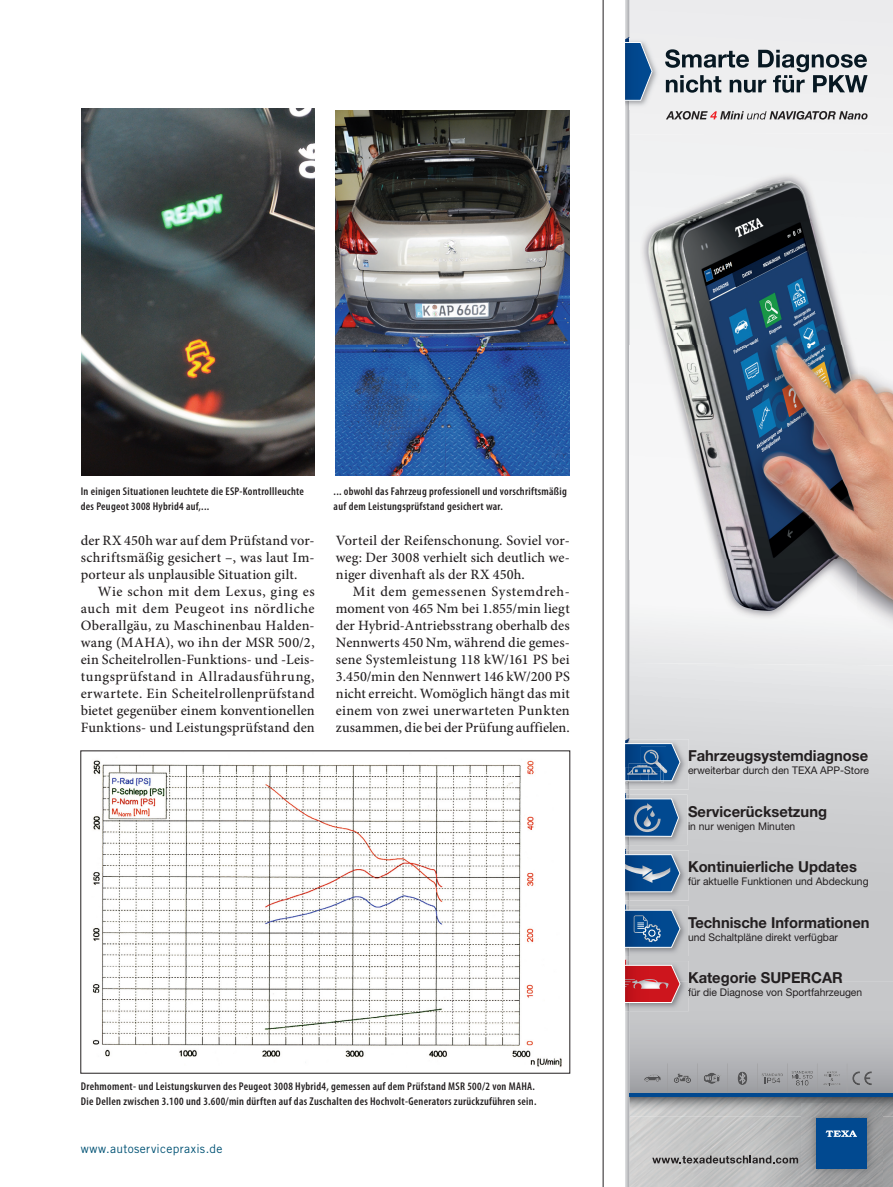
<style>
.page{position:relative;width:893px;height:1187px;background:#fff}
.page>*{position:absolute;margin:0;border:0;box-sizing:border-box;transform-origin:0 0}
.t1{font:700 15.15px "Helvetica Neue";color:#231f20}
.Grundtext_Einzug{font:500 14.25px/17px "Minion Pro";letter-spacing:.01em;color:#231f20;text-align:justify}
.Internetverweis{font:12px "Trade Gothic LT Std";letter-spacing:.03em;color:#005274}
.Bildunterschrift{font:600 condensed 11.25px/15px "Myriad Pro";letter-spacing:.025em;color:#231f20}
.t2{font:10.65px "Helvetica Neue";color:#231f20}
</style>
<div class="page">
<hr style="left:603px;top:0;width:1px;height:1186px;background:#231f20">
<img style="left:336px;top:111px;width:234px;height:365px">
<img style="left:82px;top:109px;width:233px;height:367px">
<img style="left:92px;top:760px;width:470px;height:307px">
<img style="left:625px;top:0;width:4px;height:1186px">
<img style="left:629px;top:1116px;width:264px;height:70px">
<img style="left:629px;top:981px;width:264px;height:135px">
<svg style="left:629px;top:0;width:264px;height:981px;background:#d7d8da"></svg>
<img style="left:689px;top:981px;width:153px;height:4px">
<div style="left:689px;top:987px;width:172px;height:10px;background:#c7c8ca"></div>
<hr style="left:629px;top:1093px;width:264px;height:3px;background:#014990">
<img style="left:801px;top:1103px;width:81px;height:80px">
<div style="left:816px;top:1117px;width:51px;height:51px;background:#014990"></div>
<svg style="left:826px;top:1130px;width:31px;height:6px"></svg>
<svg style="left:652px;top:1155px;width:146px;height:8px"></svg>
<img style="left:625px;top:38px;width:36px;height:71px">
<img style="left:625px;top:739px;width:64px;height:50px">
<img style="left:625px;top:850px;width:64px;height:50px">
<img style="left:625px;top:794px;width:62px;height:51px">
<img style="left:625px;top:905px;width:64px;height:50px">
<img style="left:629px;top:133px;width:264px;height:532px">
<svg style="left:665px;top:49px;width:202px;height:44px;background:#a1a7ab"></svg>
<svg style="left:666px;top:111px;width:201px;height:9px"></svg>
<img style="left:643px;top:1074px;width:18px;height:6px">
<svg style="left:674px;top:1073px;width:17px;height:9px"></svg>
<img style="left:704px;top:1072px;width:16px;height:11px">
<svg style="left:713px;top:1074px;width:8px;height:5px"></svg>
<img style="left:852px;top:1071px;width:8px;height:14px">
<img style="left:864px;top:1071px;width:8px;height:14px">
<svg style="left:761px;top:1073px;width:22px;height:10px"></svg>
<svg style="left:823px;top:1071px;width:18px;height:14px"></svg>
<svg style="left:791px;top:1070px;width:22px;height:15px"></svg>
<img style="left:727px;top:1063px;width:1px;height:30px">
<img style="left:697px;top:1063px;width:1px;height:30px">
<img style="left:667px;top:1063px;width:1px;height:30px">
<img style="left:757px;top:1063px;width:1px;height:30px">
<img style="left:787px;top:1063px;width:1px;height:30px">
<img style="left:817px;top:1063px;width:1px;height:30px">
<img style="left:847px;top:1063px;width:1px;height:30px">
<svg style="left:737px;top:1071px;width:11px;height:13px"></svg>
<svg style="left:625px;top:737px;width:55px;height:46px;background:#4d78a4"></svg>
<svg style="left:625px;top:792px;width:54px;height:44px;background:#4572a1"></svg>
<svg style="left:625px;top:848px;width:55px;height:44px;background:#4c78a4"></svg>
<svg style="left:625px;top:903px;width:55px;height:44px;background:#4170a0"></svg>
<svg style="left:625px;top:37px;width:27px;height:64px;background:#4474a4"></svg>
<img style="left:625px;top:960px;width:64px;height:51px">
<svg style="left:625px;top:959px;width:55px;height:43px;background:#c94d53"></svg>
<p class="Bildunterschrift" style="left:81px;top:483px;width:225px">In einigen Situationen leuchtete die ESP-Kontrollleuchte des Peugeot 3008 Hybrid4 auf,...</p>
<p class="Bildunterschrift" style="left:334px;top:483px;width:235px">... obwohl das Fahrzeug professionell und vorschriftsmäßig auf dem Leistungsprüfstand gesichert war.</p>
<p class="Grundtext_Einzug" style="left:81px;top:531px;width:235px">der RX 450h war auf dem Prüfstand vor&shy;schriftsmäßig gesichert –, was laut Im&shy;porteur als unplausible Situation gilt.</p>
<p class="Grundtext_Einzug" style="left:81px;top:582px;width:235px;text-indent:17px">Wie schon mit dem Lexus, ging es auch mit dem Peugeot ins nördliche Oberallgäu, zu Maschinenbau Halden&shy;wang (MAHA), wo ihn der MSR 500/2, ein Scheitelrollen-Funktions- und -Leis&shy;tungsprüfstand in Allradausführung, erwartete. Ein Scheitelrollenprüfstand bietet gegenüber einem konventionellen Funktions- und Leistungsprüfstand den</p>
<p class="Grundtext_Einzug" style="left:336px;top:531px;width:235px">Vorteil der Reifenschonung. Soviel vor&shy;weg: Der 3008 verhielt sich deutlich we&shy;niger divenhaft als der RX 450h.</p>
<p class="Grundtext_Einzug" style="left:336px;top:582px;width:235px;text-indent:17px">Mit dem gemessenen Systemdreh&shy;moment von 465 Nm bei 1.855/min liegt der Hybrid-Antriebsstrang oberhalb des Nennwerts 450 Nm, während die gemes&shy;sene Systemleistung 118 kW/161 PS bei 3.450/min den Nennwert 146 kW/200 PS nicht erreicht. Womöglich hängt das mit einem von zwei unerwarteten Punkten zusammen, die bei der Prüfung auffielen.</p>
<p class="Bildunterschrift" style="left:81px;top:1079px;width:457px">Drehmoment- und Leistungskurven des Peugeot 3008 Hybrid4, gemessen auf dem Prüfstand MSR 500/2 von MAHA.<br>Die Dellen zwischen 3.100 und 3.600/min dürften auf das Zuschalten des Hochvolt-Generators zurückzuführen sein.</p>
<p class="Internetverweis" style="left:81px;top:1141px;width:143px">www.autoservicepraxis.de</p>
<p class="t1" style="left:688px;top:746px;width:182px">Fahrzeugsystemdiagnose</p>
<p class="t2" style="left:688px;top:763px;width:182px">erweiterbar durch den TEXA APP-Store</p>
<p class="t1" style="left:688px;top:802px;width:141px">Servicerücksetzung</p>
<p class="t2" style="left:688px;top:819px;width:109px">in nur wenigen Minuten</p>
<p class="t1" style="left:688px;top:857px;width:170px">Kontinuierliche Updates</p>
<p class="t2" style="left:688px;top:874px;width:182px">für aktuelle Funktionen und Abdeckung</p>
<p class="t1" style="left:688px;top:913px;width:183px">Technische Informationen</p>
<p class="t2" style="left:688px;top:930px;width:151px">und Schaltpläne direkt verfügbar</p>
<p class="t1" style="left:688px;top:968px;width:156px">Kategorie SUPERCAR</p>
<p class="t2" style="left:688px;top:985px;width:176px">für die Diagnose von Sportfahrzeugen</p>
</div>
